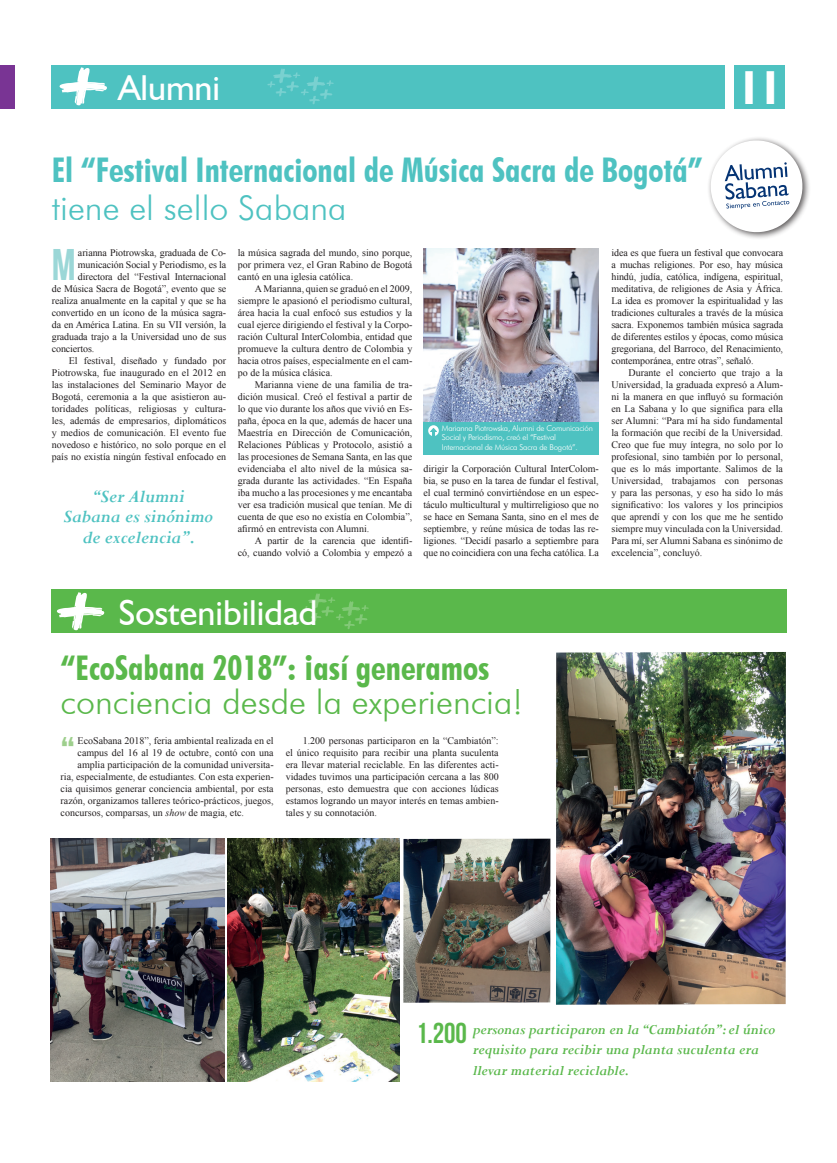
<style>
.page{position:relative;width:837px;height:1163px;background:#fff}
.page>*{position:absolute;margin:0;border:0;box-sizing:border-box;transform-origin:0 0}
.t1{font:700 47.7px "Humanist 521 BT";color:#fff}
.t2{font:44.3px "Bebas Neue";color:#9bd7d7}
.t3{font:44.3px "Bebas Neue";color:#9ecf8d}
.t4{font:36px "Humanist 521 BT";color:#fff}
.t5{font:700 condensed 34px "Futura BT";color:#4ec2c1}
.t6{font:700 condensed 34px "Futura BT";color:#5ab84b}
.t7{font:300 34px "Futura BT";color:#5ab84b}
.t8{font:300 34px "Futura BT";color:#4ec2c1}
.t9{font:28.8px "Bebas Neue";color:#5ab84b}
.t10{font:italic 700 19.6px/20.8px "Perpetua";color:#4ec2c1;text-align:center}
.t11{font:italic 700 15.6px/20.8px "Perpetua";color:#5ab84b}
.t12{font:10px/12px "Times New Roman";color:#231f20;text-align:justify}
.t13{font:300 8px/9.6px "Futura BT";letter-spacing:-.025em;color:#fff}
.s1{font-style:italic}
</style>
<div class="page">
<div style="left:0;top:66px;width:14px;height:43px;background:#793494"></div>
<div style="left:51px;top:589px;width:735px;height:43px;background:#5ab84b"></div>
<div style="left:734px;top:66px;width:50px;height:43px;background:#4ec2c1"></div>
<div style="left:51px;top:66px;width:673px;height:43px;background:#4ec2c1"></div>
<svg style="left:60px;top:67px;width:47px;height:39px"></svg>
<svg style="left:267px;top:68px;width:66px;height:36px"></svg>
<img style="left:423px;top:249px;width:175px;height:173px">
<div style="left:706px;top:136px;width:104px;height:104px;background:#231f20;opacity:.76"></div>
<svg style="left:708px;top:138px;width:96px;height:96px"></svg>
<div style="left:423px;top:422px;width:175px;height:32px;background:#4ec2c1"></div>
<svg style="left:428px;top:425px;width:10px;height:11px"></svg>
<img style="left:51px;top:838px;width:173px;height:243px">
<img style="left:228px;top:838px;width:171px;height:243px">
<img style="left:403px;top:838px;width:147px;height:164px">
<img style="left:556px;top:652px;width:229px;height:352px">
<svg style="left:57px;top:592px;width:47px;height:38px"></svg>
<svg style="left:302px;top:593px;width:66px;height:36px"></svg>
<h3 class="t4" style="left:118px;top:66px;width:104px">Alumni</h3>
<h1 class="t1" style="left:735px;top:58px;width:49px">11</h1>
<h3 class="t5" style="left:52px;top:150px;width:652px">El “Festival Internacional de Música Sacra de Bogotá”</h3>
<h3 class="t8" style="left:52px;top:187px;width:296px">tiene el sello Sabana</h3>
<h2 class="t2" style="left:52px;top:240px;width:25px">M</h2>
<p class="t12" style="left:78px;top:246px;width:150px">arianna Piotrowska, graduada de Co-</p>
<p class="t12" style="left:238px;top:246px;width:176px">la música sagrada del mundo, sino porque, por primera vez, el Gran Rabino de Bogotá cantó en una iglesia católica.</p>
<p class="t12" style="left:238px;top:282px;width:176px;text-indent:17px">A Marianna, quien se graduó en el 2009, siempre le apasionó el periodismo cultural, área hacia la cual enfocó sus estudios y la cual ejerce dirigiendo el festival y la Corpo&shy;ración Cultural InterColombia, entidad que promueve la cultura dentro de Colombia y hacia otros países, especialmente en el cam&shy;po de la música clásica.</p>
<p class="t12" style="left:238px;top:378px;width:176px;text-indent:17px">Marianna viene de una familia de tra&shy;dición musical. Creó el festival a partir de lo que vio durante los años que vivió en Es&shy;paña, época en la que, además de hacer una Maestría en Dirección de Comunicación, Relaciones Públicas y Protocolo, asistió a las procesiones de Semana Santa, en las que evidenciaba el alto nivel de la música sa&shy;grada durante las actividades. “En España iba mucho a las procesiones y me encantaba ver esa tradición musical que tenían. Me di cuenta de que eso no existía en Colombia”, afirmó en entrevista con Alumni.</p>
<p class="t12" style="left:238px;top:534px;width:176px;text-align:right">A partir de la carencia que identifi-<br>có, cuando volvió a Colombia y empezó a</p>
<p class="t12" style="left:611px;top:246px;width:173px">idea es que fuera un festival que convocara a muchas religiones. Por eso, hay música hindú, judía, católica, indígena, espiritual, meditativa, de religiones de Asia y África.<br>La idea es promover la espiritualidad y las tradiciones culturales a través de la música sacra. Exponemos también música sagrada de diferentes estilos y épocas, como música gregoriana, del Barroco, del Renacimiento, contemporánea, entre otras”, señaló.</p>
<p class="t12" style="left:611px;top:366px;width:173px;text-indent:17px">Durante el concierto que trajo a la Universidad, la graduada expresó a Alum&shy;ni la manera en que influyó su formación en La Sabana y lo que significa para ella ser Alumni: “Para mí ha sido fundamental la formación que recibí de la Universidad.<br>Creo que fue muy íntegra, no solo por lo profesional, sino también por lo personal, que es lo más importante. Salimos de la Universidad, trabajamos con personas y para las personas, y eso ha sido lo más significativo: los valores y los principios que aprendí y con los que me he sentido siempre muy vinculada con la Universidad.<br>Para mí, ser Alumni Sabana es sinónimo de excelencia”, concluyó.</p>
<p class="t12" style="left:78px;top:258px;width:150px">municación Social y Periodismo, es la</p>
<p class="t12" style="left:78px;top:270px;width:150px">directora del “Festival Internacional</p>
<p class="t12" style="left:52px;top:282px;width:176px">de Música Sacra de Bogotá”, evento que se</p>
<p class="t12" style="left:52px;top:294px;width:176px">realiza anualmente en la capital y que se ha</p>
<p class="t12" style="left:52px;top:306px;width:176px">convertido en un ícono de la música sagra-</p>
<p class="t12" style="left:52px;top:318px;width:176px">da en América Latina. En su VII versión, la</p>
<p class="t12" style="left:52px;top:330px;width:176px">graduada trajo a la Universidad uno de sus</p>
<p class="t12" style="left:52px;top:342px;width:44px">conciertos.</p>
<p class="t12" style="left:69px;top:354px;width:159px">El festival, diseñado y fundado por</p>
<p class="t12" style="left:52px;top:366px;width:176px">Piotrowska, fue inaugurado en el 2012 en</p>
<p class="t12" style="left:52px;top:378px;width:176px">las instalaciones del Seminario Mayor de</p>
<p class="t12" style="left:52px;top:390px;width:176px">Bogotá, ceremonia a la que asistieron au-</p>
<p class="t12" style="left:52px;top:402px;width:176px">toridades políticas, religiosas y cultura-</p>
<p class="t12" style="left:52px;top:414px;width:176px">les, además de empresarios, diplomáticos</p>
<p class="t12" style="left:52px;top:426px;width:176px">y medios de comunicación. El evento fue</p>
<p class="t12" style="left:52px;top:438px;width:176px">novedoso e histórico, no solo porque en el</p>
<p class="t12" style="left:52px;top:450px;width:176px">país no existía ningún festival enfocado en</p>
<p class="t13" style="left:441px;top:423px;width:152px">Marianna Piotrowska, Alumni de Comunicación<br>Social y Periodismo, creó el “Festival<br>Internacional de Música Sacra de Bogotá”.</p>
<p class="t12" style="left:423px;top:462px;width:177px">dirigir la Corporación Cultural InterColom&shy;bia, se puso en la tarea de fundar el festival, el cual terminó convirtiéndose en un espec&shy;táculo multicultural y multirreligioso que no se hace en Semana Santa, sino en el mes de septiembre, y reúne música de todas las re&shy;ligiones. “Decidí pasarlo a septiembre para que no coincidiera con una fecha católica. La</p>
<h3 class="t10" style="left:63px;top:485px;width:151px">“Ser Alumni<br>Sabana es sinónimo de excelencia”.</h3>
<h3 class="t4" style="left:119px;top:590px;width:200px">Sostenibilidad</h3>
<h3 class="t6" style="left:61px;top:646px;width:430px">“EcoSabana 2018”: ¡así generamos</h3>
<h3 class="t7" style="left:61px;top:680px;width:463px">conciencia desde la experiencia!</h3>
<h2 class="t3" style="left:61px;top:728px;width:16px">“</h2>
<p class="t12" style="left:78px;top:734px;width:197px">EcoSabana 2018”, feria ambiental realizada en el</p>
<p class="t12" style="left:78px;top:746px;width:197px">campus del 16 al 19 de octubre, contó con una</p>
<p class="t12" style="left:78px;top:758px;width:197px">amplia participación de la comunidad universita-</p>
<p class="t12" style="left:61px;top:770px;width:214px">ria, especialmente, de estudiantes. Con esta experien-</p>
<p class="t12" style="left:61px;top:782px;width:214px">cia quisimos generar conciencia ambiental, por esta</p>
<p class="t12" style="left:61px;top:794px;width:214px">razón, organizamos talleres teórico-prácticos, juegos,</p>
<p class="t12" style="left:61px;top:806px;width:185px">concursos, comparsas, un <span class="s1">show</span> de magia, etc.</p>
<p class="t12" style="left:285px;top:734px;width:214px;text-indent:17px">1.200 personas participaron en la “Cambiatón”: el único requisito para recibir una planta suculenta era llevar material reciclable. En las diferentes acti&shy;vidades tuvimos una participación cercana a las 800 personas, esto demuestra que con acciones lúdicas estamos logrando un mayor interés en temas ambien&shy;tales y su connotación.</p>
<h3 class="t9" style="left:416px;top:1017px;width:52px">1.200</h3>
<h3 class="t11" style="left:472px;top:1018px;width:304px">personas participaron en la “Cambiatón”: el único requisito para recibir una planta suculenta era llevar material reciclable.</h3>
</div>
